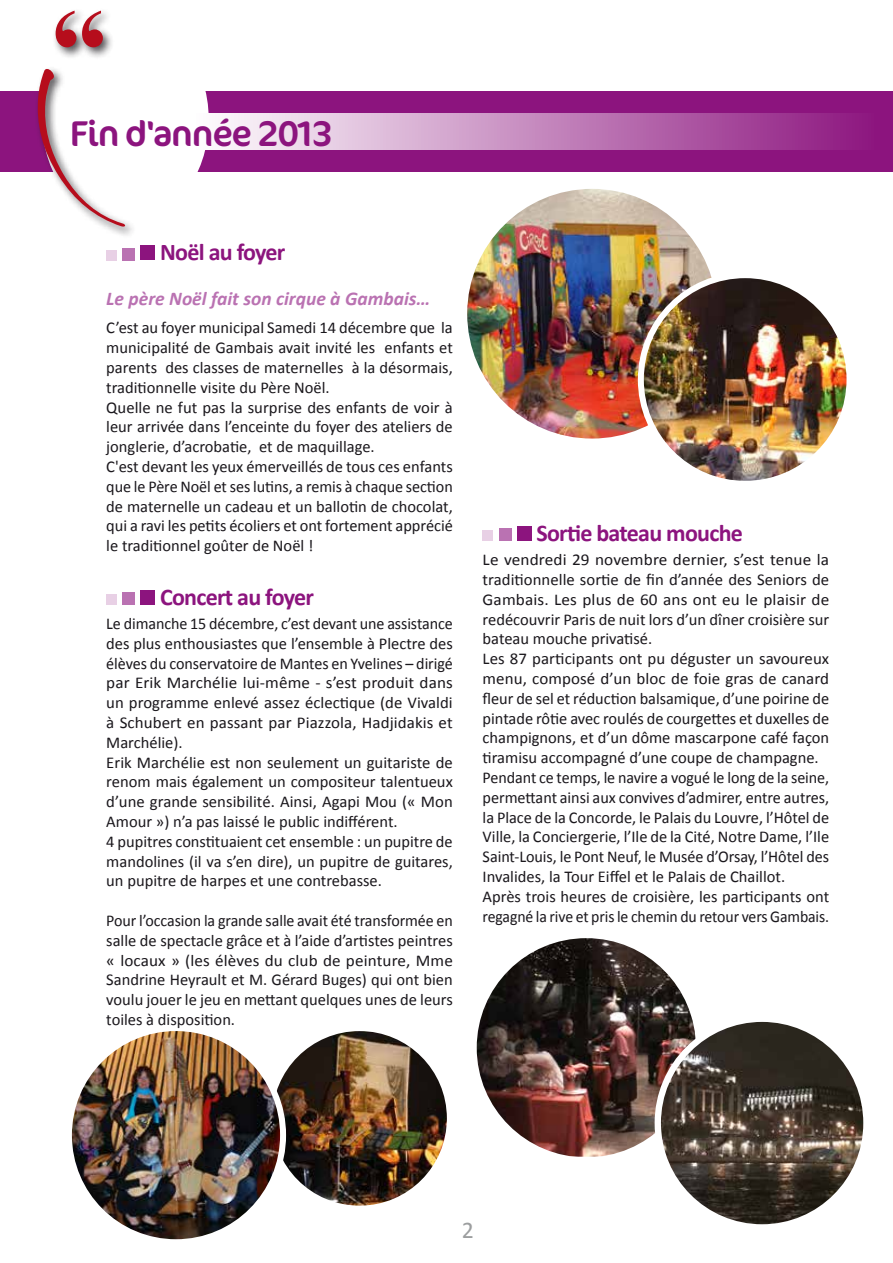
<style>
.page{position:relative;width:893px;height:1263px;background:#fff}
.page>*{position:absolute;margin:0;border:0;box-sizing:border-box;transform-origin:0 0}
.t1{font:700 112.5px "Times New Roman";color:#b60d1c}
.t2{font:36px "Cocon";letter-spacing:-.03em;color:#8c147e}
.t3{font:700 24px "Calibri";letter-spacing:-.03em;color:#8c147e}
.t4{font:24px "Calibri";color:#9c9e9f}
.t5{font:italic 700 19.5px "Calibri";color:#ba72b2}
.t6{font:16.5px/19.8px "Calibri";color:#1a171c}
.t7{font:16.5px/19.8px "Calibri";color:#1a171c;scale:1.05 1}
</style>
<div class="page">
<div style="left:0;top:92px;width:893px;height:80px;background:#8c147e"></div>
<div style="left:42px;top:16px;width:167px;height:208px;background:#fff;border-radius:50%"></div>
<div style="left:52px;top:8px;width:63px;height:52px;background:#1a171c;opacity:.75"></div>
<div style="left:34px;top:65px;width:103px;height:174px;background:#1a171c;opacity:.75"></div>
<div style="left:66px;top:114px;width:808px;height:36px;background:linear-gradient(to right,#fff,#8e1880)"></div>
<img style="left:276px;top:1032px;width:170px;height:172px">
<div style="left:266px;top:1025px;width:187px;height:186px;border:6px solid #fff;border-radius:50%"></div>
<img style="left:69px;top:1028px;width:214px;height:214px;border-radius:107px">
<div style="left:66px;top:1025px;width:220px;height:220px;border:6px solid #fff;border-radius:50%"></div>
<div style="left:106px;top:594px;width:11px;height:11px;background:#e8d0e5"></div>
<div style="left:122px;top:592px;width:13px;height:13px;background:#ba72b2"></div>
<div style="left:141px;top:590px;width:14px;height:15px;background:#8c147e"></div>
<div style="left:483px;top:530px;width:10px;height:11px;background:#e8d0e5"></div>
<div style="left:499px;top:528px;width:12px;height:13px;background:#ba72b2"></div>
<div style="left:517px;top:526px;width:15px;height:15px;background:#8c147e"></div>
<div style="left:106px;top:250px;width:11px;height:10px;background:#e8d0e5"></div>
<div style="left:122px;top:248px;width:13px;height:12px;background:#ba72b2"></div>
<div style="left:141px;top:245px;width:14px;height:15px;background:#8c147e"></div>
<img style="left:468px;top:190px;width:244px;height:248px">
<img style="left:478px;top:939px;width:217px;height:217px">
<div style="left:470px;top:931px;width:233px;height:233px;border:7px solid #fff;border-radius:50%"></div>
<img style="left:641px;top:275px;width:208px;height:209px;border-radius:104px">
<div style="left:638px;top:272px;width:214px;height:215px;border:6px solid #fff;border-radius:50%"></div>
<img style="left:658px;top:1019px;width:208px;height:208px;border-radius:104px">
<div style="left:655px;top:1015px;width:215px;height:215px;border:6px solid #fff;border-radius:50%"></div>
<svg style="left:28px;top:69px;width:110px;height:158px"></svg>
<h1 class="t1" style="left:51px;top:-29px;width:58px">“</h1>
<h2 class="t2" style="left:70px;top:112px;width:264px">Fin d'année 2013</h2>
<h3 class="t3" style="left:160px;top:238px;width:127px">Noël au foyer</h3>
<p class="t5" style="left:106px;top:286px;width:326px">Le père Noël fait son cirque à Gambais…</p>
<p class="t6" style="left:106px;top:317px;width:348px">C’est au foyer municipal Samedi 14 décembre que la municipalité de Gambais avait invité les enfants et parents des classes de maternelles à la désormais, traditionnelle visite du Père Noël.<br>Quelle ne fut pas la surprise des enfants de voir à leur arrivée dans l’enceinte du foyer des ateliers de jonglerie, d’acrobatie, et de maquillage.<br>C'est devant les yeux émerveillés de tous ces enfants que le Père Noël et ses lutins, a remis à chaque section de maternelle un cadeau et un ballotin de chocolat, qui a ravi les petits écoliers et ont fortement apprécié le traditionnel goûter de Noël !</p>
<h3 class="t3" style="left:160px;top:582px;width:155px">Concert au foyer</h3>
<p class="t6" style="left:106px;top:613px;width:348px">Le dimanche 15 décembre, c’est devant une assistance des plus enthousiastes que l’ensemble à Plectre des élèves du conservatoire de Mantes en Yvelines – dirigé par Erik Marchélie lui-même - s’est produit dans un programme enlevé assez éclectique (de Vivaldi à Schubert en passant par Piazzola, Hadjidakis et Marchélie).<br>Erik Marchélie est non seulement un guitariste de renom mais également un compositeur talentueux d’une grande sensibilité. Ainsi, Agapi Mou (« Mon Amour ») n’a pas laissé le public indifférent.<br>4 pupitres constituaient cet ensemble : un pupitre de mandolines (il va s’en dire), un pupitre de guitares, un pupitre de harpes et une contrebasse.</p>
<p class="t6" style="left:106px;top:910px;width:348px;text-align:justify">Pour l’occasion la grande salle avait été transformée en salle de spectacle grâce et à l’aide d’artistes peintres « locaux » (les élèves du club de peinture, Mme Sandrine Heyrault et M. Gérard Buges) qui ont bien voulu jouer le jeu en mettant quelques unes de leurs toiles à disposition.</p>
<h3 class="t3" style="left:536px;top:518px;width:208px">Sortie bateau mouche</h3>
<p class="t7" style="left:483px;top:549px;width:332px">Le vendredi 29 novembre dernier, s’est tenue la traditionnelle sortie de fin d’année des Seniors de Gambais. Les plus de 60 ans ont eu le plaisir de redécouvrir Paris de nuit lors d’un dîner croisière sur bateau mouche privatisé.<br>Les 87 participants ont pu déguster un savoureux menu, composé d’un bloc de foie gras de canard fleur de sel et réduction balsamique, d’une poirine de pintade rôtie avec roulés de courgettes et duxelles de champignons, et d’un dôme mascarpone café façon tiramisu accompagné d’une coupe de champagne.<br>Pendant ce temps, le navire a vogué le long de la seine, permettant ainsi aux convives d’admirer, entre autres, la Place de la Concorde, le Palais du Louvre, l’Hôtel de Ville, la Conciergerie, l’Ile de la Cité, Notre Dame, l’Ile Saint-Louis, le Pont Neuf, le Musée d’Orsay, l’Hôtel des Invalides, la Tour Eiffel et le Palais de Chaillot.<br>Après trois heures de croisière, les participants ont regagné la rive et pris le chemin du retour vers Gambais.</p>
<h3 class="t4" style="left:462px;top:1215px;width:14px">2</h3>
</div>
